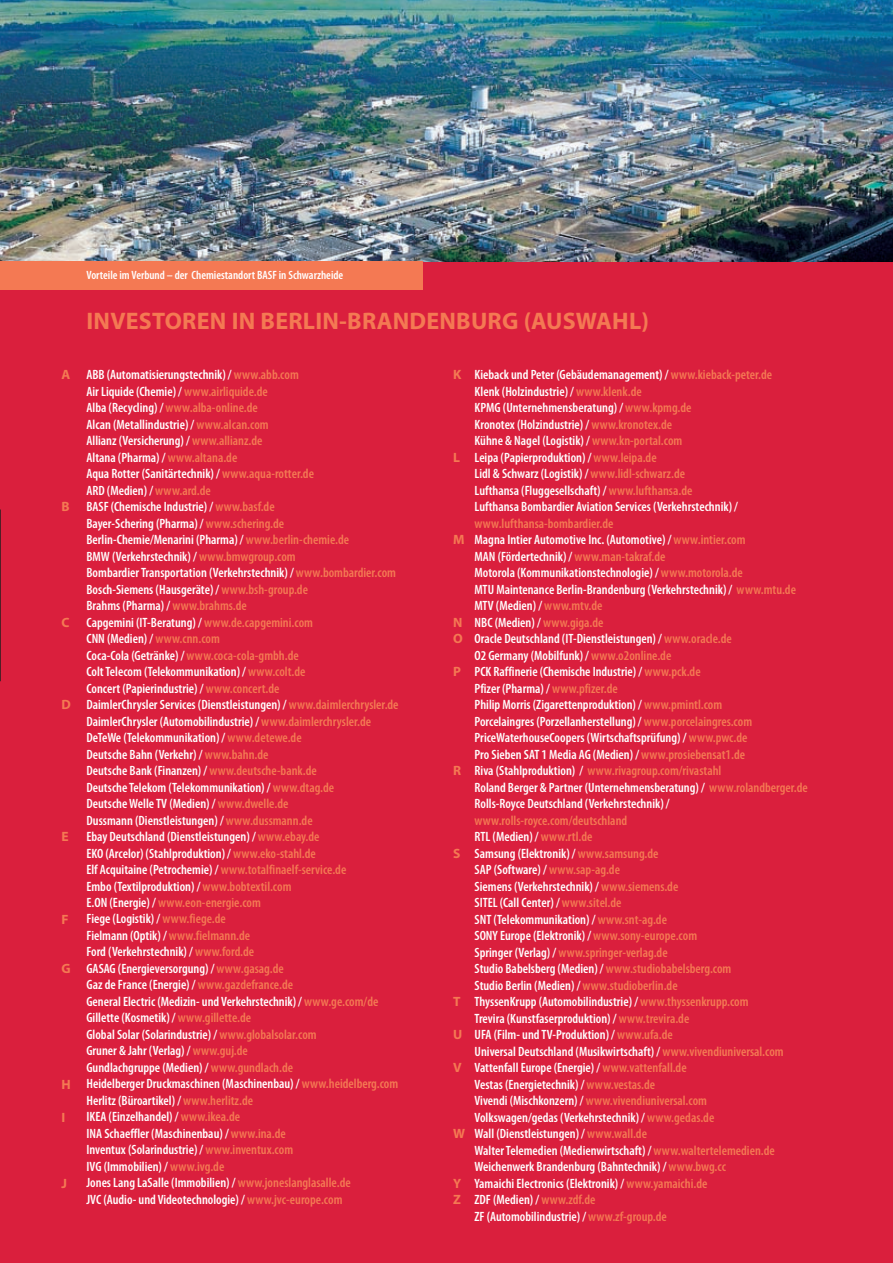
<style>
.page{position:relative;width:893px;height:1263px;background:#fff}
.page>*{position:absolute;margin:0;border:0;box-sizing:border-box;transform-origin:0 0}
.t1{font:700 24px "Myriad Pro";letter-spacing:.01em;color:#f47953}
.t2{font:600 condensed 13.5px/16.5px "Myriad Pro";color:#fff}
.t3{font:700 13.5px/16.5px "Myriad Pro";color:#f47953}
.t4{font:600 condensed 12px "Myriad Pro";color:#fff}
.s1{color:#f47953}
</style>
<div class="page">
<div style="left:0;top:260px;width:893px;height:1003px;background:#da1f3d"></div>
<svg style="left:0;top:509px;width:1px;height:172px"></svg>
<img style="left:0;top:0;width:893px;height:261px">
<div style="left:0;top:261px;width:422px;height:29px;background:#f47953"></div>
<p class="t3" style="left:62px;top:366px;width:10px">A</p>
<p class="t3" style="left:62px;top:498px;width:10px">B</p>
<p class="t3" style="left:62px;top:613px;width:10px">C</p>
<p class="t3" style="left:62px;top:696px;width:11px">D</p>
<p class="t3" style="left:62px;top:828px;width:9px">E</p>
<p class="t3" style="left:62px;top:910px;width:9px">F</p>
<p class="t3" style="left:62px;top:960px;width:11px">G</p>
<p class="t3" style="left:62px;top:1075px;width:11px">H</p>
<p class="t3" style="left:62px;top:1108px;width:5px">I</p>
<p class="t3" style="left:62px;top:1174px;width:7px">J</p>
<p class="t4" style="left:86px;top:268px;width:258px">Vorteile im Verbund – der Chemiestandort BASF in Schwarzheide</p>
<h1 class="t1" style="left:86px;top:305px;width:564px">INVESTOREN IN BERLIN-BRANDENBURG (AUSWAHL)</h1>
<p class="t2" style="left:86px;top:366px;width:314px">ABB (Automatisierungstechnik) / <span class="s1">www.abb.com<br></span>Air Liquide (Chemie) / <span class="s1">www.airliquide.de<br></span>Alba (Recycling) / <span class="s1">www.alba-online.de<br></span>Alcan (Metallindustrie) / <span class="s1">www.alcan.com<br></span>Allianz (Versicherung) / <span class="s1">www.allianz.de<br></span>Altana (Pharma) / <span class="s1">www.altana.de<br></span>Aqua Rotter (Sanitärtechnik) / <span class="s1">www.aqua-rotter.de<br></span>ARD (Medien) / <span class="s1">www.ard.de<br></span>BASF (Chemische Industrie) / <span class="s1">www.basf.de<br></span>Bayer-Schering (Pharma) / <span class="s1">www.schering.de<br></span>Berlin-Chemie/Menarini (Pharma) / <span class="s1">www.berlin-chemie.de<br></span>BMW (Verkehrstechnik) / <span class="s1">www.bmwgroup.com<br></span>Bombardier Transportation (Verkehrstechnik) / <span class="s1">www.bombardier.com </span>Bosch-Siemens (Hausgeräte) / <span class="s1">www.bsh-group.de<br></span>Brahms (Pharma) / <span class="s1">www.brahms.de<br></span>Capgemini (IT-Beratung) / <span class="s1">www.de.capgemini.com<br></span>CNN (Medien) / <span class="s1">www.cnn.com<br></span>Coca-Cola (Getränke) / <span class="s1">www.coca-cola-gmbh.de<br></span>Colt Telecom (Telekommunikation) / <span class="s1">www.colt.de<br></span>Concert (Papierindustrie) / <span class="s1">www.concert.de<br></span>DaimlerChrysler Services (Dienstleistungen) / <span class="s1">www.daimlerchrysler.de </span>DaimlerChrysler (Automobilindustrie) / <span class="s1">www.daimlerchrysler.de </span>DeTeWe (Telekommunikation) / <span class="s1">www.detewe.de<br></span>Deutsche Bahn (Verkehr) / <span class="s1">www.bahn.de<br></span>Deutsche Bank (Finanzen) / <span class="s1">www.deutsche-bank.de<br></span>Deutsche Telekom (Telekommunikation) / <span class="s1">www.dtag.de<br></span>Deutsche Welle TV (Medien) / <span class="s1">www.dwelle.de<br></span>Dussmann (Dienstleistungen) / <span class="s1">www.dussmann.de<br></span>Ebay Deutschland (Dienstleistungen) / <span class="s1">www.ebay.de<br></span>EKO (Arcelor) (Stahlproduktion) / <span class="s1">www.eko-stahl.de<br></span>Elf Acquitaine (Petrochemie) / <span class="s1">www.totalfinaelf-service.de<br></span>Embo (Textilproduktion) / <span class="s1">www.bobtextil.com<br></span>E.ON (Energie) / <span class="s1">www.eon-energie.com<br></span>Fiege (Logistik) / <span class="s1">www.fiege.de<br></span>Fielmann (Optik) / <span class="s1">www.fielmann.de<br></span>Ford (Verkehrstechnik) / <span class="s1">www.ford.de<br></span>GASAG (Energieversorgung) / <span class="s1">www.gasag.de<br></span>Gaz de France (Energie) / <span class="s1">www.gazdefrance.de<br></span>General Electric (Medizin- und Verkehrstechnik) / <span class="s1">www.ge.com/de </span>Gillette (Kosmetik) / <span class="s1">www.gillette.de<br></span>Global Solar (Solarindustrie) / <span class="s1">www.globalsolar.com<br></span>Gruner &amp; Jahr (Verlag) / <span class="s1">www.guj.de<br></span>Gundlachgruppe (Medien) / <span class="s1">www.gundlach.de<br></span>Heidelberger Druckmaschinen (Maschinenbau) / <span class="s1">www.heidelberg.com </span>Herlitz (Büroartikel) / <span class="s1">www.herlitz.de<br></span>IKEA (Einzelhandel) / <span class="s1">www.ikea.de<br></span>INA Schaeffler (Maschinenbau) / <span class="s1">www.ina.de<br></span>Inventux (Solarindustrie) / <span class="s1">www.inventux.com<br></span>IVG (Immobilien) / <span class="s1">www.ivg.de<br></span>Jones Lang LaSalle (Immobilien) / <span class="s1">www.joneslanglasalle.de<br></span>JVC (Audio- und Videotechnologie) / <span class="s1">www.jvc-europe.com</span></p>
<p class="t3" style="left:453px;top:366px;width:10px">K</p>
<p class="t3" style="left:453px;top:448px;width:8px">L</p>
<p class="t3" style="left:453px;top:531px;width:13px">M</p>
<p class="t3" style="left:453px;top:613px;width:11px">N<br>O</p>
<p class="t3" style="left:453px;top:663px;width:9px">P</p>
<p class="t3" style="left:453px;top:762px;width:10px">R</p>
<p class="t3" style="left:453px;top:844px;width:9px">S</p>
<p class="t3" style="left:453px;top:993px;width:9px">T</p>
<p class="t3" style="left:453px;top:1026px;width:11px">U</p>
<p class="t3" style="left:453px;top:1059px;width:10px">V</p>
<p class="t3" style="left:453px;top:1125px;width:13px">W</p>
<p class="t3" style="left:453px;top:1174px;width:10px">Y<br>Z</p>
<p class="t2" style="left:475px;top:366px;width:299px">Kieback und Peter (Gebäudemanagement) / <span class="s1">www.kieback-peter.de </span>Klenk (Holzindustrie) / <span class="s1">www.klenk.de<br></span>KPMG (Unternehmensberatung) / <span class="s1">www.kpmg.de<br></span>Kronotex (Holzindustrie) / <span class="s1">www.kronotex.de<br></span>Kühne &amp; Nagel (Logistik) / <span class="s1">www.kn-portal.com<br></span>Leipa (Papierproduktion) / <span class="s1">www.leipa.de<br></span>Lidl &amp; Schwarz (Logistik) / <span class="s1">www.lidl-schwarz.de<br></span>Lufthansa (Fluggesellschaft) / <span class="s1">www.lufthansa.de<br></span>Lufthansa Bombardier Aviation Services (Verkehrstechnik) /</p>
<p class="t2" style="left:475px;top:515px;width:335px"><span class="s1">www.lufthansa-bombardier.de<br></span>Magna Intier Automotive Inc. (Automotive) / <span class="s1">www.intier.com<br></span>MAN (Fördertechnik) / <span class="s1">www.man-takraf.de<br></span>Motorola (Kommunikationstechnologie) / <span class="s1">www.motorola.de<br></span>MTU Maintenance Berlin-Brandenburg (Verkehrstechnik) / <span class="s1">www.mtu.de </span>MTV (Medien) / <span class="s1">www.mtv.de<br></span>NBC (Medien) / <span class="s1">www.giga.de<br></span>Oracle Deutschland (IT-Dienstleistungen) / <span class="s1">www.oracle.de<br></span>O2 Germany (Mobilfunk) / <span class="s1">www.o2online.de<br></span>PCK Raffinerie (Chemische Industrie) / <span class="s1">www.pck.de<br></span>Pfizer (Pharma) / <span class="s1">www.pfizer.de<br></span>Philip Morris (Zigarettenproduktion) / <span class="s1">www.pmintl.com<br></span>Porcelaingres (Porzellanherstellung) / <span class="s1">www.porcelaingres.com </span>PriceWaterhouseCoopers (Wirtschaftsprüfung) / <span class="s1">www.pwc.de<br></span>Pro Sieben SAT 1 Media AG (Medien) / <span class="s1">www.prosiebensat1.de<br></span>Riva (Stahlproduktion) / <span class="s1">www.rivagroup.com/rivastahl<br></span>Roland Berger &amp; Partner (Unternehmensberatung) / <span class="s1">www.rolandberger.de </span>Rolls-Royce Deutschland (Verkehrstechnik) /</p>
<p class="t2" style="left:475px;top:812px;width:311px"><span class="s1">www.rolls-royce.com/deutschland<br></span>RTL (Medien) / <span class="s1">www.rtl.de<br></span>Samsung (Elektronik) / <span class="s1">www.samsung.de<br></span>SAP (Software) / <span class="s1">www.sap-ag.de<br></span>Siemens (Verkehrstechnik) / <span class="s1">www.siemens.de<br></span>SITEL (Call Center) / <span class="s1">www.sitel.de<br></span>SNT (Telekommunikation) / <span class="s1">www.snt-ag.de<br></span>SONY Europe (Elektronik) / <span class="s1">www.sony-europe.com<br></span>Springer (Verlag) / <span class="s1">www.springer-verlag.de<br></span>Studio Babelsberg (Medien) / <span class="s1">www.studiobabelsberg.com<br></span>Studio Berlin (Medien) / <span class="s1">www.studioberlin.de<br></span>ThyssenKrupp (Automobilindustrie) / <span class="s1">www.thyssenkrupp.com<br></span>Trevira (Kunstfaserproduktion) / <span class="s1">www.trevira.de<br></span>UFA (Film- und TV-Produktion) / <span class="s1">www.ufa.de<br></span>Universal Deutschland (Musikwirtschaft) / <span class="s1">www.vivendiuniversal.com </span>Vattenfall Europe (Energie) / <span class="s1">www.vattenfall.de<br></span>Vestas (Energietechnik) / <span class="s1">www.vestas.de<br></span>Vivendi (Mischkonzern) / <span class="s1">www.vivendiuniversal.com </span>Volkswagen/gedas (Verkehrstechnik) / <span class="s1">www.gedas.de<br></span>Wall (Dienstleistungen) / <span class="s1">www.wall.de<br></span>Walter Telemedien (Medienwirtschaft) / <span class="s1">www.waltertelemedien.de </span>Weichenwerk Brandenburg (Bahntechnik) / <span class="s1">www.bwg.cc<br></span>Yamaichi Electronics (Elektronik) / <span class="s1">www.yamaichi.de<br></span>ZDF (Medien) / <span class="s1">www.zdf.de<br></span>ZF (Automobilindustrie) / <span class="s1">www.zf-group.de</span></p>
</div>
